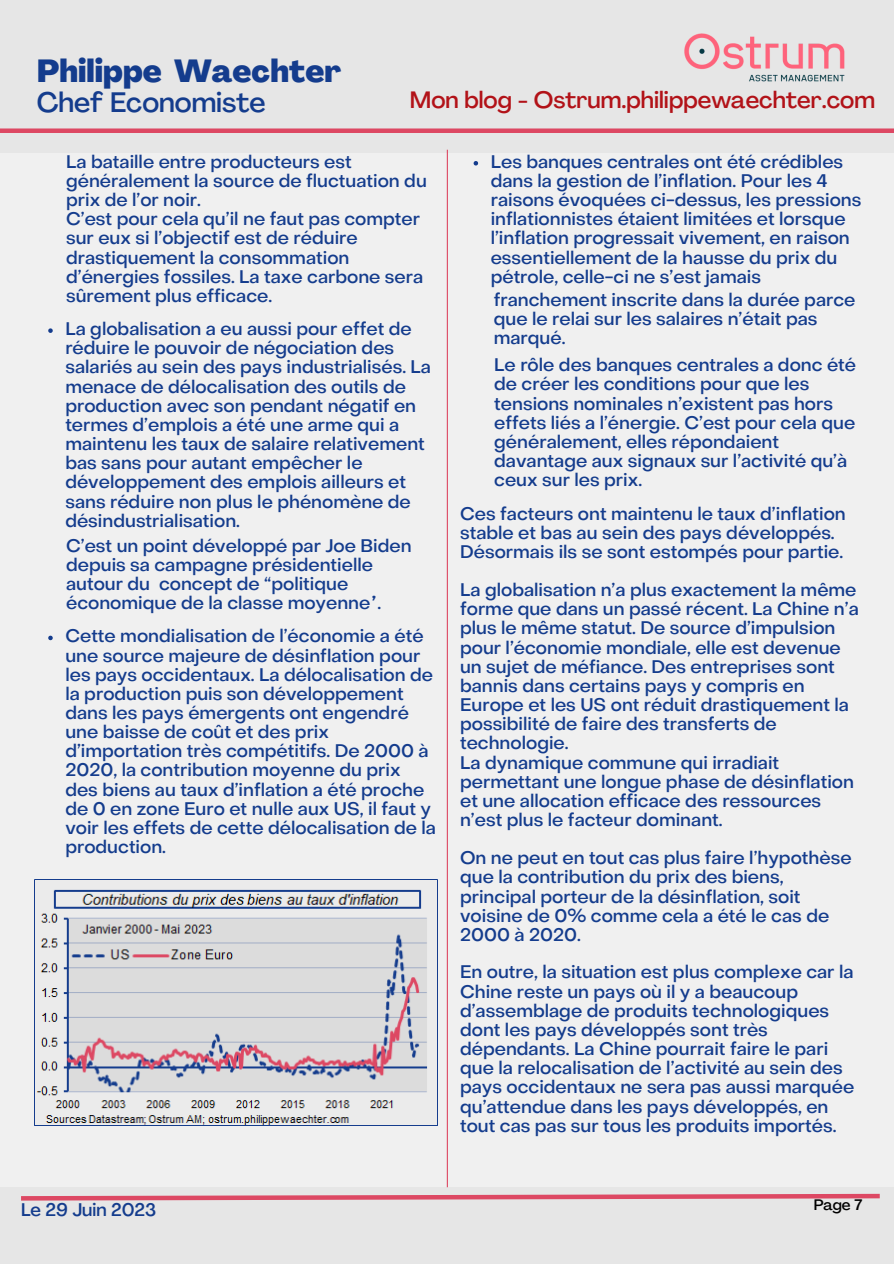
<style>
.page{position:relative;width:894px;height:1264px;background:#fff}
.page>*{position:absolute;margin:0;border:0;box-sizing:border-box;transform-origin:0 0}
.t1{font:800 31.5px "Agrandir";color:#143c8d}
.t2{font:500 27.75px "Agrandir";color:#143c8d}
.t3{font:500 23.4px "Agrandir";color:#b21218}
.t4{font:500 18px/19.2px "Object Sans";color:#143c8d}
.t5{font:500 18px "Agrandir";color:#143c8d}
.t6{font:500 15px "Agrandir";color:#000}
</style>
<div class="page">
<div style="left:0;top:0;width:893px;height:1263px;background:#e6e6e6"></div>
<img style="left:684px;top:33px;width:161px;height:49px">
<div style="left:0;top:128px;width:893px;height:5px;background:#dd4863"></div>
<svg style="left:21px;top:1193px;width:859px;height:8px"></svg>
<div style="left:0;top:153px;width:893px;height:1033px;background:#f0f0f0"></div>
<hr style="left:446px;top:150px;width:2px;height:1037px;background:#dd4863">
<img style="left:35px;top:879px;width:402px;height:246px">
<svg style="left:48px;top:328px;width:5px;height:5px"></svg>
<svg style="left:48px;top:635px;width:5px;height:5px"></svg>
<svg style="left:473px;top:161px;width:5px;height:4px"></svg>
<p class="t1" style="left:37px;top:59px;width:306px">Philippe Waechter</p>
<p class="t2" style="left:37px;top:91px;width:230px">Chef Economiste</p>
<p class="t3" style="left:409px;top:90px;width:466px">Mon blog - Ostrum.philippewaechter.com</p>
<p class="t4" style="left:66px;top:154px;width:362px">La bataille entre producteurs est généralement la source de fluctuation du prix de l’or noir.</p>
<p class="t4" style="left:66px;top:211px;width:358px">C’est pour cela qu’il ne faut pas compter sur eux si l’objectif est de réduire drastiquement la consommation d’énergies fossiles. La taxe carbone sera sûrement plus efficace.</p>
<p class="t4" style="left:65px;top:321px;width:367px">La globalisation a eu aussi pour effet de réduire le pouvoir de négociation des salariés au sein des pays industrialisés. La menace de délocalisation des outils de production avec son pendant négatif en termes d’emplois a été une arme qui a maintenu les taux de salaire relativement bas sans pour autant empêcher le développement des emplois ailleurs et sans réduire non plus le phénomène de désindustrialisation.</p>
<p class="t4" style="left:66px;top:537px;width:347px">C’est un point développé par Joe Biden depuis sa campagne présidentielle autour du concept de “politique économique de la classe moyenne”.</p>
<p class="t4" style="left:65px;top:628px;width:372px">Cette mondialisation de l’économie a été une source majeure de désinflation pour les pays occidentaux. La délocalisation de la production puis son développement dans les pays émergents ont engendré une baisse de coût et des prix d’importation très compétitifs. De 2000 à 2020, la contribution moyenne du prix des biens au taux d’inflation a été proche de 0 en zone Euro et nulle aux US, il faut y voir les effets de cette délocalisation de la production.</p>
<p class="t5" style="left:21px;top:1202px;width:137px">Le 29 Juin 2023</p>
<p class="t4" style="left:490px;top:154px;width:372px">Les banques centrales ont été crédibles dans la gestion de l’inflation. Pour les 4 raisons évoquées ci-dessus, les pressions inflationnistes étaient limitées et lorsque l’inflation progressait vivement, en raison essentiellement de la hausse du prix du pétrole, celle-ci ne s’est jamais</p>
<p class="t4" style="left:493px;top:291px;width:363px">franchement inscrite dans la durée parce que le relai sur les salaires n’était pas marqué.</p>
<p class="t4" style="left:494px;top:357px;width:363px">Le rôle des banques centrales a donc été de créer les conditions pour que les tensions nominales n’existent pas hors effets liés a l’énergie. C’est pour cela que généralement, elles répondaient davantage aux signaux sur l’activité qu’à ceux sur les prix.</p>
<p class="t4" style="left:460px;top:505px;width:387px">Ces facteurs ont maintenu le taux d’inflation stable et bas au sein des pays développés.<br>Désormais ils se sont estompés pour partie.</p>
<p class="t4" style="left:460px;top:582px;width:400px">La globalisation n’a plus exactement la même forme que dans un passé récent. La Chine n’a plus le même statut. De source d’impulsion pour l’économie mondiale, elle est devenue un sujet de méfiance. Des entreprises sont bannis dans certains pays y compris en Europe et les US ont réduit drastiquement la possibilité de faire des transferts de technologie.</p>
<p class="t4" style="left:460px;top:754px;width:395px">La dynamique commune qui irradiait permettant une longue phase de désinflation et une allocation efficace des ressources n’est plus le facteur dominant.</p>
<p class="t4" style="left:460px;top:850px;width:393px">On ne peut en tout cas plus faire l’hypothèse que la contribution du prix des biens, principal porteur de la désinflation, soit voisine de 0% comme cela a été le cas de 2000 à 2020.</p>
<p class="t4" style="left:460px;top:964px;width:395px">En outre, la situation est plus complexe car la Chine reste un pays où il y a beaucoup d’assemblage de produits technologiques dont les pays développés sont très dépendants. La Chine pourrait faire le pari que la relocalisation de l’activité au sein des pays occidentaux ne sera pas aussi marquée qu’attendue dans les pays développés, en tout cas pas sur tous les produits importés.</p>
<p class="t6" style="left:813px;top:1198px;width:50px">Page 7</p>
</div>
